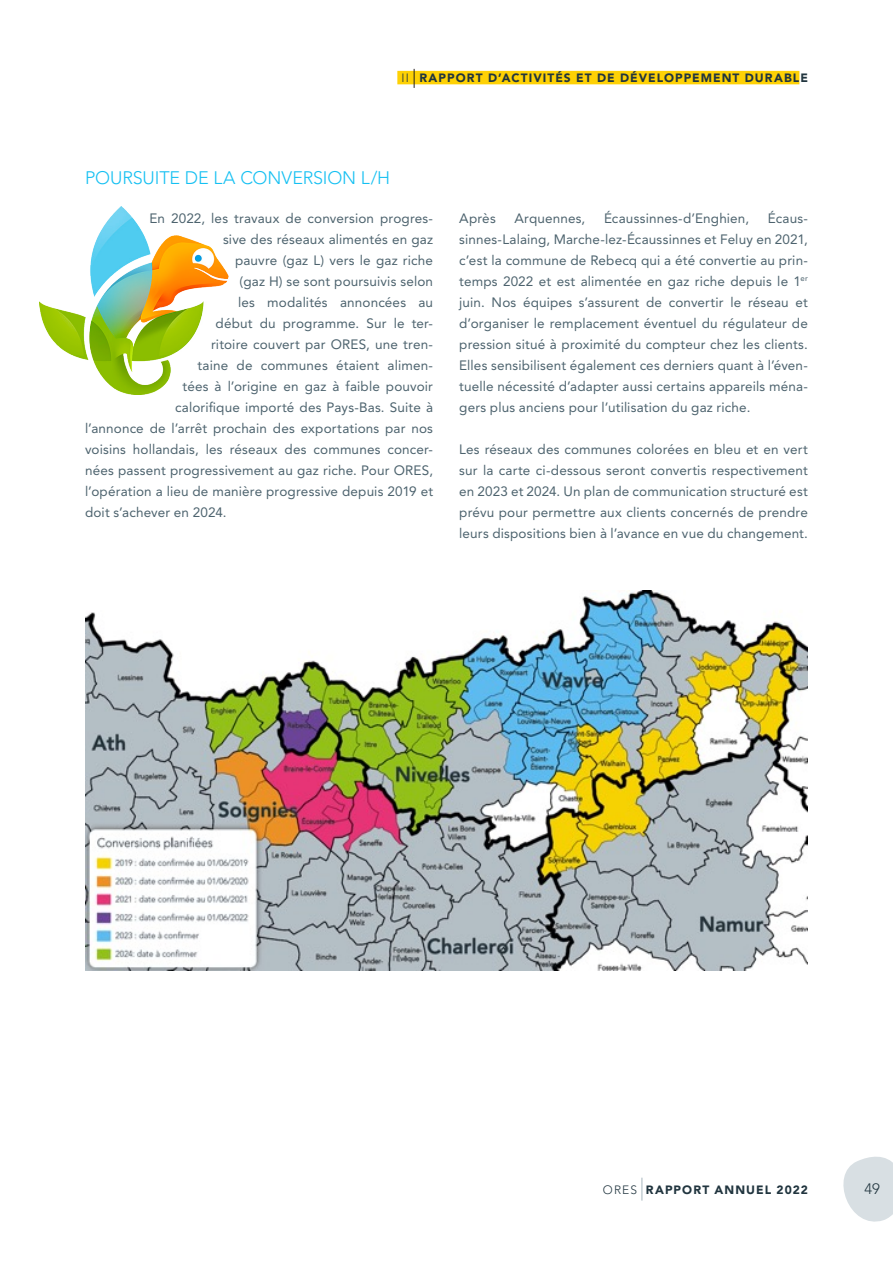
<style>
.page{position:relative;width:893px;height:1263px;background:#fff}
.page>*{position:absolute;margin:0;border:0;box-sizing:border-box;transform-origin:0 0}
.t1{font:300 18px "Avenir LT Std";letter-spacing:-.005em;color:#15c0f2}
.t2{font:300 15px "Avenir LT Std";color:#21353f}
.t3{font:13.5px/21px "Avenir LT Std";letter-spacing:.01em;color:#4d636e;text-align:justify}
.t4{font:900 12px "Avenir LT Std";letter-spacing:.085em;color:#21353f}
.s1{font-weight:300}
</style>
<div class="page">
<svg style="left:843px;top:1156px;width:50px;height:66px"></svg>
<div style="left:397px;top:71px;width:402px;height:13px;background:#fed105"></div>
<svg style="left:414px;top:69px;width:1px;height:19px"></svg>
<svg style="left:642px;top:1178px;width:1px;height:22px"></svg>
<img style="left:39px;top:207px;width:189px;height:188px">
<img style="left:85px;top:590px;width:723px;height:381px">
<p class="t4" style="left:402px;top:70px;width:408px"><span class="s1">II</span> RAPPORT D’ACTIVITÉS ET DE DÉVELOPPEMENT DURABLE</p>
<h1 class="t1" style="left:85px;top:167px;width:307px">POURSUITE DE LA CONVERSION L/H</h1>
<p class="t3" style="left:150px;top:208px;width:285px">En 2022, les travaux de conversion progres-</p>
<p class="t3" style="left:223px;top:229px;width:211px">sive des réseaux alimentés en gaz</p>
<p class="t3" style="left:235px;top:250px;width:200px">pauvre (gaz L) vers le gaz riche</p>
<p class="t3" style="left:240px;top:271px;width:195px">(gaz H) se sont poursuivis selon</p>
<p class="t3" style="left:238px;top:292px;width:196px">les modalités annoncées au</p>
<p class="t3" style="left:216px;top:313px;width:219px">début du programme. Sur le ter-</p>
<p class="t3" style="left:211px;top:334px;width:224px">ritoire couvert par ORES, une tren-</p>
<p class="t3" style="left:198px;top:355px;width:237px">taine de communes étaient alimen-</p>
<p class="t3" style="left:183px;top:376px;width:252px">tées à l’origine en gaz à faible pouvoir</p>
<p class="t3" style="left:175px;top:397px;width:259px">calorifique importé des Pays-Bas. Suite à</p>
<p class="t3" style="left:85px;top:418px;width:350px">l’annonce de l’arrêt prochain des exportations par nos</p>
<p class="t3" style="left:85px;top:439px;width:350px">voisins hollandais, les réseaux des communes concer-</p>
<p class="t3" style="left:85px;top:460px;width:350px">nées passent progressivement au gaz riche. Pour ORES,</p>
<p class="t3" style="left:85px;top:481px;width:350px">l’opération a lieu de manière progressive depuis 2019 et</p>
<p class="t3" style="left:85px;top:502px;width:143px">doit s’achever en 2024.</p>
<p class="t3" style="left:459px;top:208px;width:350px;text-indent:309px">Écaus&shy;sinnes-Lalaing, Marche-lez-Écaussinnes et Feluy en 2021, c’est la commune de Rebecq qui a été convertie au prin&shy;temps 2022 et est alimentée en gaz riche depuis le 1<sup>er </sup>juin. Nos équipes s’assurent de convertir le réseau et d’organiser le remplacement éventuel du régulateur de pression situé à proximité du compteur chez les clients.<br>Elles sensibilisent également ces derniers quant à l’éven&shy;tuelle nécessité d’adapter aussi certains appareils ména&shy;gers plus anciens pour l’utilisation du gaz riche.</p>
<p class="t3" style="left:459px;top:439px;width:350px">Les réseaux des communes colorées en bleu et en vert sur la carte ci-dessous seront convertis respectivement en 2023 et 2024. Un plan de communication structuré est prévu pour permettre aux clients concernés de prendre leurs dispositions bien à l’avance en vue du changement.</p>
<p class="t3" style="left:459px;top:208px;width:38px">Après</p>
<p class="t3" style="left:514px;top:208px;width:72px">Arquennes,</p>
<p class="t3" style="left:604px;top:208px;width:147px">Écaussinnes-d’Enghien,</p>
<p class="t4" style="left:603px;top:1182px;width:206px"><span class="s1">ORES</span> RAPPORT ANNUEL 2022</p>
<p class="t2" style="left:865px;top:1180px;width:17px">49</p>
</div>
